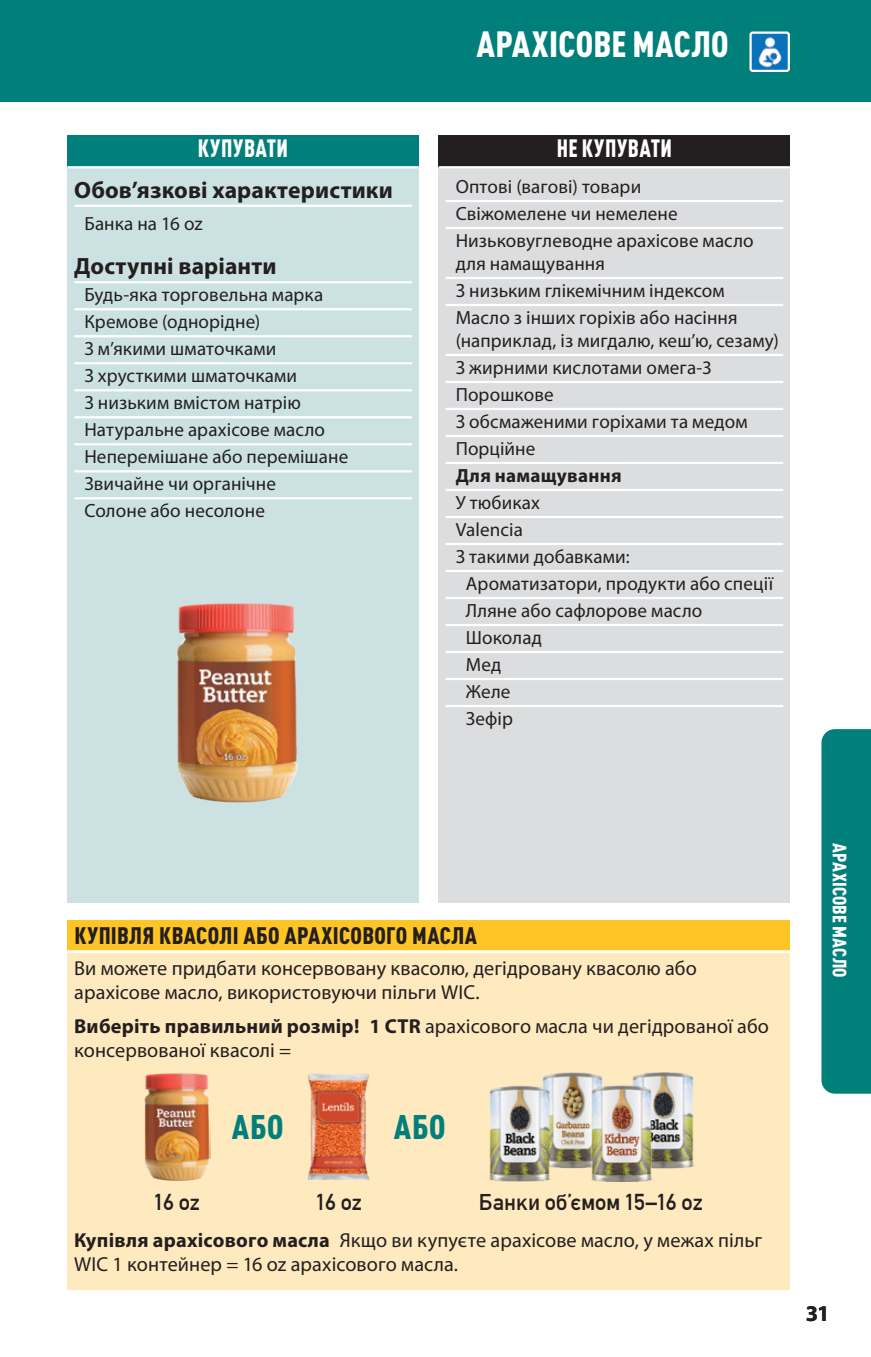
<style>
.page{position:relative;width:871px;height:1357px;background:#fff}
.page>*{position:absolute;margin:0;border:0;box-sizing:border-box;transform-origin:0 0}
.Page_heading_white{font:900 condensed 36px "DIN Pro";letter-spacing:.005em;color:#fff}
.BL{font:900 condensed 33.75px "DIN Pro";letter-spacing:.02em;color:#007f7b}
.Heading_Don_t_Buy{font:900 condensed 24.75px "DIN Pro";letter-spacing:.025em;color:#fff;scale:.9 1}
.Heading_Buy{font:900 condensed 24.75px "DIN Pro";letter-spacing:.03em;color:#fff;scale:.9 1}
.Shopping_Tip{font:900 condensed 23.62px "DIN Pro";letter-spacing:.015em;color:#231f20}
.Buy_subhead{font:700 23.62px "Myriad Pro";letter-spacing:.005em;color:#231f20}
.Buy_subhead_2nd{font:700 23.62px "Myriad Pro";letter-spacing:.005em;color:#231f20}
.Size_Captions{font:22.5px "DIN1451 Std W1 G Mittelschrift";color:#231f20}
.t1{font:700 22.5px "Myriad Pro";color:#231f20}
.Buy_category{font:20.25px/24.3px "Myriad Pro";letter-spacing:.005em;color:#231f20}
.Buy_list{font:19.12px/22.9px "Myriad Pro";letter-spacing:.005em;color:#231f20}
.Buy_indent{font:19.12px "Myriad Pro";letter-spacing:.005em;color:#231f20}
.Buy_list-NoRULE{font:19.12px "Myriad Pro";letter-spacing:.005em;color:#231f20}
.Buy_list-2{font:700 19.12px "Myriad Pro";letter-spacing:.015em;color:#231f20}
.Thumb_Tab{font:900 condensed 19.12px "DIN Pro";letter-spacing:.005em;color:#fff}
.Buy_indent_no_rule{font:19.12px "Myriad Pro";letter-spacing:.005em;color:#231f20}
.s1{font-weight:700}
</style>
<div class="page">
<div style="left:0;top:0;width:871px;height:101px;background:#007f7b"></div>
<div style="left:68px;top:135px;width:350px;height:767px;background:#cce2e2"></div>
<div style="left:68px;top:135px;width:350px;height:31px;background:#007f7b"></div>
<hr style="left:68px;top:166px;width:350px;height:2px;background:#fff">
<hr style="left:74px;top:205px;width:338px;height:2px;background:#fff">
<hr style="left:74px;top:281px;width:338px;height:2px;background:#fff">
<hr style="left:74px;top:308px;width:338px;height:2px;background:#fff">
<hr style="left:74px;top:335px;width:338px;height:2px;background:#fff">
<hr style="left:74px;top:362px;width:338px;height:2px;background:#fff">
<hr style="left:74px;top:389px;width:338px;height:2px;background:#fff">
<hr style="left:74px;top:416px;width:338px;height:2px;background:#fff">
<hr style="left:74px;top:443px;width:338px;height:2px;background:#fff">
<hr style="left:74px;top:470px;width:338px;height:2px;background:#fff">
<hr style="left:74px;top:497px;width:338px;height:2px;background:#fff">
<div style="left:439px;top:135px;width:351px;height:767px;background:#dcddde"></div>
<div style="left:439px;top:135px;width:351px;height:31px;background:#231f20"></div>
<hr style="left:439px;top:166px;width:351px;height:2px;background:#fff">
<hr style="left:446px;top:200px;width:337px;height:2px;background:#fff">
<hr style="left:446px;top:227px;width:337px;height:2px;background:#fff">
<hr style="left:446px;top:277px;width:337px;height:2px;background:#fff">
<hr style="left:446px;top:304px;width:337px;height:2px;background:#fff">
<hr style="left:446px;top:354px;width:337px;height:2px;background:#fff">
<hr style="left:446px;top:381px;width:337px;height:2px;background:#fff">
<hr style="left:446px;top:408px;width:337px;height:2px;background:#fff">
<hr style="left:446px;top:435px;width:337px;height:2px;background:#fff">
<hr style="left:446px;top:462px;width:337px;height:2px;background:#fff">
<hr style="left:446px;top:489px;width:337px;height:2px;background:#fff">
<hr style="left:446px;top:516px;width:337px;height:2px;background:#fff">
<hr style="left:446px;top:543px;width:337px;height:2px;background:#fff">
<hr style="left:446px;top:570px;width:337px;height:2px;background:#fff">
<hr style="left:446px;top:597px;width:337px;height:2px;background:#fff">
<hr style="left:446px;top:624px;width:337px;height:2px;background:#fff">
<hr style="left:446px;top:651px;width:337px;height:2px;background:#fff">
<hr style="left:446px;top:678px;width:337px;height:2px;background:#fff">
<hr style="left:446px;top:705px;width:337px;height:2px;background:#fff">
<img style="left:176px;top:603px;width:122px;height:199px">
<div style="left:821px;top:729px;width:50px;height:365px;background:#007f7b"></div>
<div style="left:68px;top:921px;width:722px;height:368px;background:#ffeabf"></div>
<div style="left:68px;top:920px;width:722px;height:30px;background:#ffc426"></div>
<hr style="left:68px;top:951px;width:722px;height:2px;background:#fff">
<img style="left:144px;top:1073px;width:66px;height:108px">
<img style="left:308px;top:1073px;width:61px;height:107px">
<img style="left:542px;top:1072px;width:61px;height:96px">
<img style="left:489px;top:1082px;width:65px;height:100px">
<img style="left:632px;top:1072px;width:63px;height:96px">
<img style="left:573px;top:1084px;width:97px;height:98px">
<img style="left:752px;top:35px;width:35px;height:34px">
<div style="left:749px;top:32px;width:41px;height:40px;border:2px solid #fff;border-radius:2px"></div>
<p class="Heading_Buy" style="left:198px;top:129px;width:102px">КУПУВАТИ</p>
<p class="Buy_subhead" style="left:74px;top:177px;width:320px">Обов’язкові характеристики</p>
<p class="Buy_list-NoRULE" style="left:84px;top:212px;width:120px">Банка на 16 oz</p>
<p class="Buy_subhead_2nd" style="left:74px;top:253px;width:204px">Доступні варіанти</p>
<p class="Buy_list" style="left:84px;top:283px;width:240px">Будь-яка торговельна марка</p>
<p class="Buy_list" style="left:84px;top:310px;width:177px">Кремове (однорідне)</p>
<p class="Buy_list" style="left:84px;top:337px;width:194px">З м’якими шматочками</p>
<p class="Buy_list" style="left:84px;top:364px;width:214px">З хрусткими шматочками</p>
<p class="Buy_list" style="left:84px;top:391px;width:218px">З низьким вмістом натрію</p>
<p class="Buy_list" style="left:84px;top:418px;width:242px">Натуральне арахісове масло</p>
<p class="Buy_list" style="left:84px;top:445px;width:265px">Неперемішане або перемішане</p>
<p class="Buy_list" style="left:84px;top:472px;width:193px">Звичайне чи органічне</p>
<p class="Buy_list-NoRULE" style="left:84px;top:499px;width:182px">Солоне або несолоне</p>
<p class="Page_heading_white" style="left:476px;top:16px;width:254px">АРАХІСОВЕ МАСЛО</p>
<p class="Heading_Don_t_Buy" style="left:557px;top:129px;width:130px">НЕ КУПУВАТИ</p>
<p class="Buy_list" style="left:456px;top:175px;width:187px">Оптові (вагові) товари</p>
<p class="Buy_list" style="left:456px;top:202px;width:223px">Свіжомелене чи немелене</p>
<p class="Buy_list" style="left:456px;top:229px;width:299px">Низьковуглеводне арахісове масло для намащування</p>
<p class="Buy_list" style="left:456px;top:279px;width:270px">З низьким глікемічним індексом</p>
<p class="Buy_list" style="left:456px;top:306px;width:325px">Масло з інших горіхів або насіння (наприклад, із мигдалю, кеш’ю, сезаму)</p>
<p class="Buy_list" style="left:456px;top:356px;width:258px">З жирними кислотами омега-3</p>
<p class="Buy_list" style="left:456px;top:383px;width:99px">Порошкове</p>
<p class="Buy_list" style="left:456px;top:410px;width:293px">З обсмаженими горіхами та медом</p>
<p class="Buy_list" style="left:456px;top:437px;width:81px">Порційне</p>
<p class="Buy_list-2" style="left:456px;top:465px;width:167px">Для намащування</p>
<p class="Buy_list" style="left:456px;top:491px;width:86px">У тюбиках</p>
<p class="Buy_list" style="left:456px;top:518px;width:69px">Valencia</p>
<p class="Buy_list" style="left:456px;top:545px;width:175px">З такими добавками:</p>
<p class="Buy_indent" style="left:466px;top:572px;width:309px">Ароматизатори, продукти або спеції</p>
<p class="Buy_indent" style="left:466px;top:599px;width:238px">Лляне або сафлорове масло</p>
<p class="Buy_indent" style="left:466px;top:626px;width:78px">Шоколад</p>
<p class="Buy_indent" style="left:466px;top:653px;width:37px">Мед</p>
<p class="Buy_indent" style="left:466px;top:680px;width:46px">Желе</p>
<p class="Buy_indent_no_rule" style="left:466px;top:707px;width:49px">Зефір</p>
<p class="Shopping_Tip" style="left:74px;top:917px;width:404px">КУПІВЛЯ КВАСОЛІ АБО АРАХІСОВОГО МАСЛА</p>
<p class="Buy_category" style="left:74px;top:956px;width:624px">Ви можете придбати консервовану квасолю, дегідровану квасолю або арахісове масло, використовуючи пільги WIC.</p>
<p class="Buy_category" style="left:74px;top:1013px;width:696px"><span class="s1">Виберіть правильний розмір! 1 CTR</span> арахісового масла чи дегідрованої або консервованої квасолі =</p>
<p class="BL" style="left:232px;top:1100px;width:53px">АБО</p>
<p class="BL" style="left:394px;top:1100px;width:53px">АБО</p>
<p class="Size_Captions" style="left:153px;top:1189px;width:48px">16 oz</p>
<p class="Size_Captions" style="left:315px;top:1189px;width:48px">16 oz</p>
<p class="Size_Captions" style="left:479px;top:1189px;width:225px">Банки об’ємом 15–16 oz</p>
<p class="Buy_category" style="left:74px;top:1228px;width:689px"><span class="s1">Купівля арахісового масла</span> Якщо ви купуєте арахісове масло, у межах пільг<br>WIC 1 контейнер = 16 oz арахісового масла.</p>
<p class="Thumb_Tab" style="left:854px;top:843px;width:136px;rotate:90deg">АРАХІСОВЕ МАСЛО</p>
<p class="t1" style="left:805px;top:1301px;width:26px">31</p>
</div>
